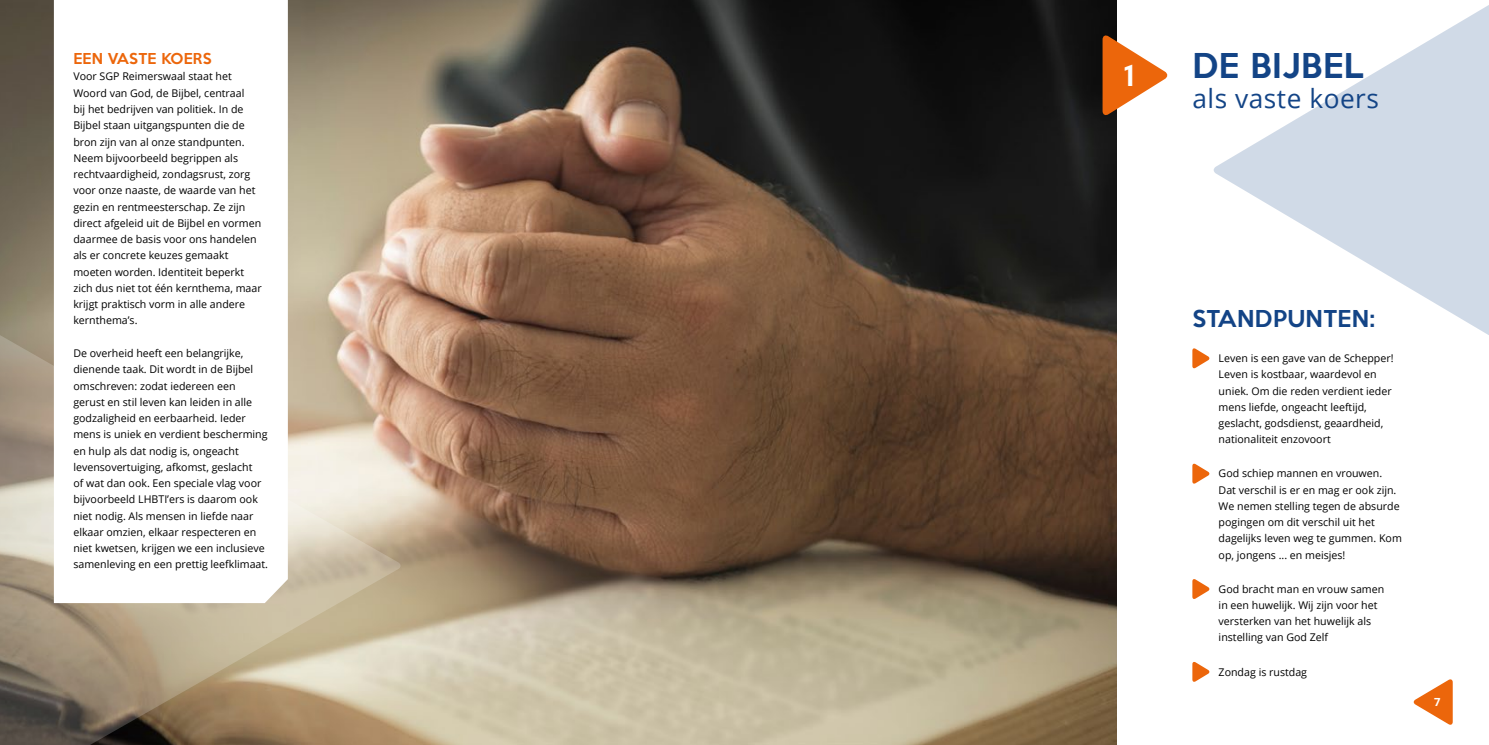
<style>
.page{position:relative;width:1489px;height:745px;background:#fff}
.page>*{position:absolute;margin:0;border:0;box-sizing:border-box;transform-origin:0 0}
.t1{font:500 31.25px "Keep Calm";letter-spacing:.02em;color:#134486}
.t2{font:26.25px "Open Sans";letter-spacing:.02em;color:#134486}
.t3{font:500 26.25px "Keep Calm";color:#fff}
.t4{font:500 21.25px "Keep Calm";letter-spacing:.02em;color:#134486}
.t5{font:500 13.75px "Keep Calm";letter-spacing:.02em;color:#ec660b}
.t6{font:700 11.12px "Open Sans";color:#fff}
.t7{font:10.62px/16.2px "Open Sans";color:#000}
</style>
<div class="page">
<img style="left:0;top:0;width:1116px;height:744px">
<svg style="left:54px;top:0;width:234px;height:330px"></svg>
<svg style="left:0;top:330px;width:401px;height:414px"></svg>
<svg style="left:1102px;top:34px;width:65px;height:82px"></svg>
<svg style="left:1192px;top:348px;width:17px;height:20px"></svg>
<svg style="left:1192px;top:463px;width:17px;height:21px"></svg>
<svg style="left:1192px;top:579px;width:17px;height:20px"></svg>
<svg style="left:1192px;top:662px;width:17px;height:20px"></svg>
<svg style="left:1413px;top:679px;width:39px;height:46px"></svg>
<svg style="left:1213px;top:5px;width:275px;height:330px"></svg>
<p class="t5" style="left:73px;top:47px;width:140px">EEN VASTE KOERS</p>
<p class="t7" style="left:73px;top:68px;width:190px">Voor SGP Reimerswaal staat het Woord van God, de Bijbel, centraal<br>bij het bedrijven van politiek. In de Bijbel staan uitgangspunten die de bron zijn van al onze standpunten.<br>Neem bijvoorbeeld begrippen als rechtvaardigheid, zondagsrust, zorg voor onze naaste, de waarde van het gezin en rentmeesterschap. Ze zijn direct afgeleid uit de Bijbel en vormen daarmee de basis voor ons handelen als er concrete keuzes gemaakt moeten worden. Identiteit beperkt zich dus niet tot één kernthema, maar krijgt praktisch vorm in alle andere kernthema’s.</p>
<p class="t7" style="left:73px;top:344px;width:196px">De overheid heeft een belangrijke, dienende taak. Dit wordt in de Bijbel omschreven: zodat iedereen een gerust en stil leven kan leiden in alle godzaligheid en eerbaarheid. Ieder mens is uniek en verdient bescherming en hulp als dat nodig is, ongeacht levensovertuiging, afkomst, geslacht<br>of wat dan ook. Een speciale vlag voor bijvoorbeeld LHBTI’ers is daarom ook niet nodig. Als mensen in liefde naar elkaar omzien, elkaar respecteren en niet kwetsen, krijgen we een inclusieve samenleving en een prettig leefklimaat.</p>
<h2 class="t3" style="left:1123px;top:53px;width:13px">1</h2>
<h1 class="t1" style="left:1192px;top:39px;width:173px">DE BIJBEL</h1>
<h2 class="t2" style="left:1192px;top:81px;width:188px">als vaste koers</h2>
<h3 class="t4" style="left:1192px;top:299px;width:184px">STANDPUNTEN:</h3>
<p class="t7" style="left:1218px;top:349px;width:176px">Leven is een gave van de Schepper!<br>Leven is kostbaar, waardevol en uniek. Om die reden verdient ieder mens liefde, ongeacht leeftijd, geslacht, godsdienst, geaardheid, nationaliteit enzovoort</p>
<p class="t7" style="left:1218px;top:465px;width:185px">God schiep mannen en vrouwen.<br>Dat verschil is er en mag er ook zijn.<br>We nemen stelling tegen de absurde pogingen om dit verschil uit het dagelijks leven weg te gummen. Kom op, jongens ... en meisjes!</p>
<p class="t7" style="left:1218px;top:580px;width:167px">God bracht man en vrouw samen in een huwelijk. Wij zijn voor het versterken van het huwelijk als instelling van God Zelf</p>
<p class="t7" style="left:1218px;top:662px;width:90px">Zondag is rustdag</p>
<p class="t6" style="left:1433px;top:694px;width:8px">7</p>
</div>
